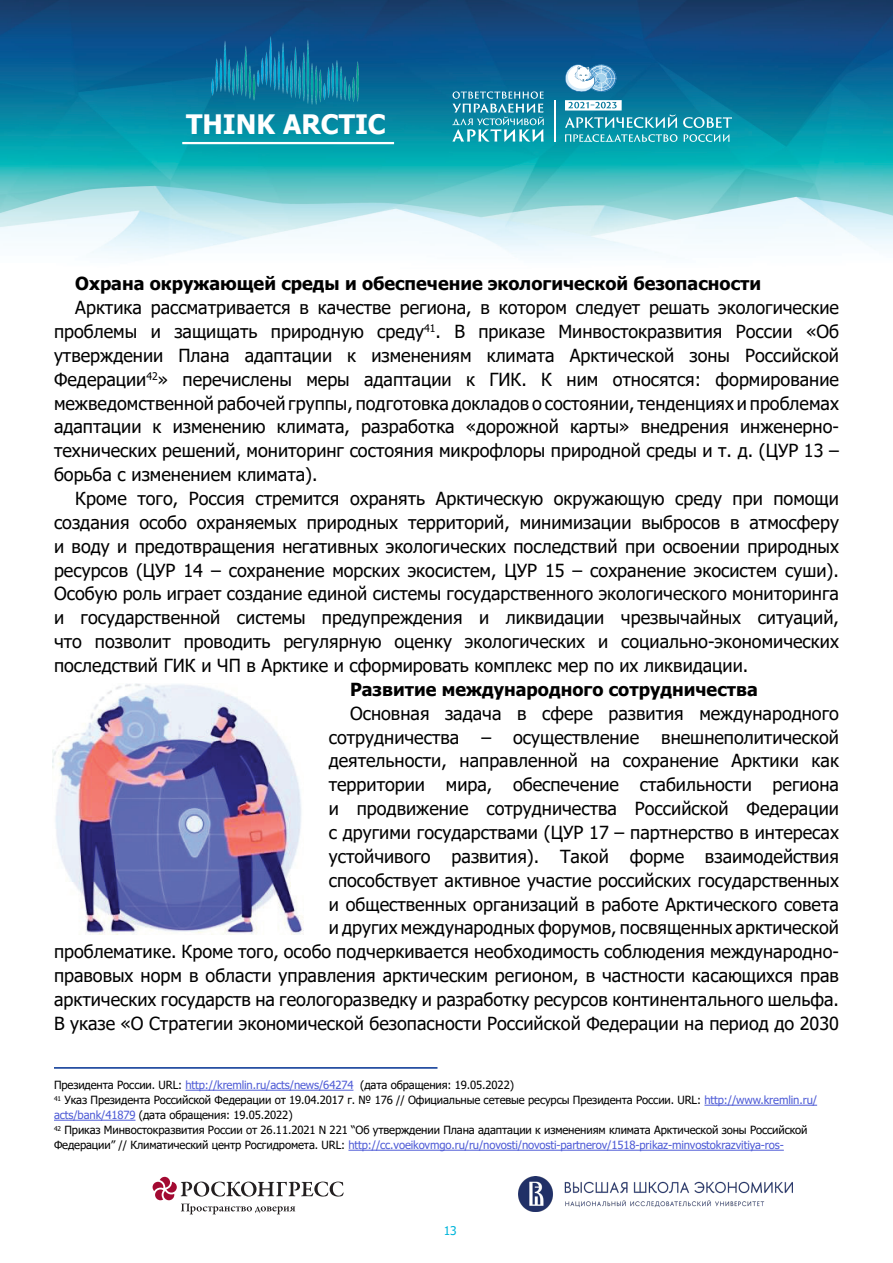
<style>
.page{position:relative;width:893px;height:1263px;background:#fff}
.page>*{position:absolute;margin:0;border:0;box-sizing:border-box;transform-origin:0 0}
.t1{font:700 26.7px "Tahoma";color:#fff}
.Основной_текст{font:18px/23.9px "Tahoma";color:#000;text-align:justify}
.Основной_текст-2{font:700 18px "Tahoma";color:#000}
.t2{font:12px "Tahoma";color:#00b5da}
.сноски{font:11.25px/15px "Tahoma";letter-spacing:-.01em;color:#000}
.s1{color:#4f5cd6}
</style>
<div class="page">
<img style="left:0;top:0;width:893px;height:258px">
<img style="left:203px;top:33px;width:166px;height:79px">
<hr style="left:182px;top:142px;width:212px;height:2px;background:#fff">
<svg style="left:452px;top:91px;width:92px;height:51px;background:#41a1b7"></svg>
<hr style="left:554px;top:100px;width:1px;height:42px;background:#fff">
<svg style="left:683px;top:117px;width:49px;height:11px"></svg>
<svg style="left:565px;top:134px;width:112px;height:8px"></svg>
<svg style="left:684px;top:134px;width:46px;height:8px"></svg>
<svg style="left:565px;top:100px;width:112px;height:28px;background:#4ba4ba"></svg>
<svg style="left:564px;top:64px;width:52px;height:29px"></svg>
<svg style="left:153px;top:1177px;width:191px;height:37px"></svg>
<img style="left:519px;top:1176px;width:274px;height:35px">
<hr style="left:54px;top:1067px;width:383px;height:2px;background:#003192">
<hr style="left:185px;top:1090px;width:168px;height:1px;background:#4f5cd6">
<hr style="left:704px;top:1105px;width:113px;height:1px;background:#4f5cd6">
<hr style="left:54px;top:1120px;width:82px;height:1px;background:#4f5cd6">
<hr style="left:348px;top:1150px;width:436px;height:1px;background:#4f5cd6">
<img style="left:52px;top:683px;width:251px;height:251px">
<h1 class="t1" style="left:186px;top:105px;width:201px">THINK ARCTIC</h1>
<p class="Основной_текст-2" style="left:75px;top:271px;width:687px">Охрана окружающей среды и обеспечение экологической безопасности</p>
<p class="Основной_текст" style="left:54px;top:297px;width:786px;text-indent:21px">Арктика рассматривается в качестве региона, в котором следует решать экологические проблемы и защищать природную среду<sup>41</sup>. В приказе Минвостокразвития России «Об утверждении Плана адаптации к изменениям климата Арктической зоны Российской Федерации<sup>42</sup>» перечислены меры адаптации к ГИК. К ним относятся: формирование межведомственной рабочей группы, подготовка докладов о состоянии, тенденциях и проблемах адаптации к изменению климата, разработка «дорожной карты» внедрения инженерно&shy;технических решений, мониторинг состояния микрофлоры природной среды и т. д. (ЦУР 13 – борьба с изменением климата).</p>
<p class="Основной_текст" style="left:54px;top:487px;width:786px;text-indent:21px">Кроме того, Россия стремится охранять Арктическую окружающую среду при помощи создания особо охраняемых природных территорий, минимизации выбросов в атмосферу и воду и предотвращения негативных экологических последствий при освоении природных ресурсов (ЦУР 14 – сохранение морских экосистем, ЦУР 15 – сохранение экосистем суши).<br>Особую роль играет создание единой системы государственного экологического мониторинга и государственной системы предупреждения и ликвидации чрезвычайных ситуаций, что позволит проводить регулярную оценку экологических и социально-экономических последствий ГИК и ЧП в Арктике и сформировать комплекс мер по их ликвидации.</p>
<p class="Основной_текст-2" style="left:350px;top:677px;width:409px">Развитие международного сотрудничества</p>
<p class="Основной_текст" style="left:54px;top:702px;width:786px;text-align:right">Основная задача в сфере развития международного<br>сотрудничества – осуществление внешнеполитической<br>деятельности, направленной на сохранение Арктики как<br>территории мира, обеспечение стабильности региона<br>и продвижение сотрудничества Российской Федерации<br>с другими государствами (ЦУР 17 – партнерство в интересах<br>устойчивого развития). Такой форме взаимодействия<br>способствует активное участие российских государственных<br>и общественных организаций в работе Арктического совета<br>и других международных форумов, посвященных арктической<br>проблематике. Кроме того, особо подчеркивается необходимость соблюдения международно&shy;правовых норм в области управления арктическим регионом, в частности касающихся прав арктических государств на геологоразведку и разработку ресурсов континентального шельфа.<br>В указе «О Стратегии экономической безопасности Российской Федерации на период до 2030</p>
<p class="сноски" style="left:54px;top:1078px;width:461px">Президента России. URL: <span class="s1">http://kremlin.ru/acts/news/64274</span> (дата обращения: 19.05.2022)</p>
<p class="сноски" style="left:54px;top:1093px;width:765px"><sup>41</sup> Указ Президента Российской Федерации от 19.04.2017 г. № 176 // Официальные сетевые ресурсы Президента России. URL: <span class="s1">http://www.kremlin.ru/ acts/bank/41879</span> (дата обращения: 19.05.2022)</p>
<p class="сноски" style="left:54px;top:1123px;width:755px"><sup>42</sup> Приказ Минвостокразвития России от 26.11.2021 N 221 “Об утверждении Плана адаптации к изменениям климата Арктической зоны Российской<br>Федерации” // Климатический центр Росгидромета. URL: <span class="s1">http://cc.voeikovmgo.ru/ru/novosti/novosti-partnerov/1518-prikaz-minvostokrazvitiya-ros-</span></p>
<p class="t2" style="left:444px;top:1222px;width:15px">13</p>
</div>
